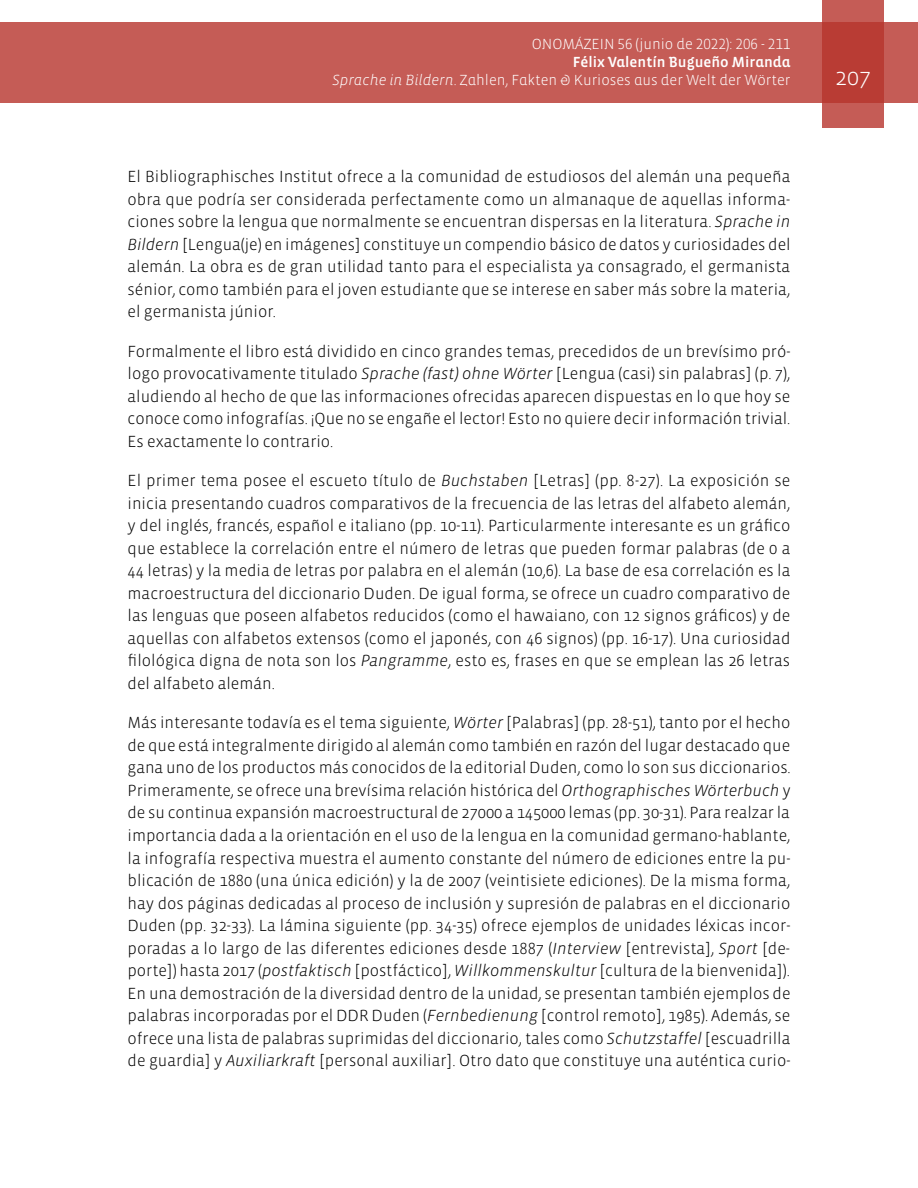
<style>
.page{position:relative;width:918px;height:1188px;background:#fff}
.page>*{position:absolute;margin:0;border:0;box-sizing:border-box;transform-origin:0 0}
.t1{font:300 24px "Vista Sans";color:#fff}
.t2{font:300 16.5px/22.5px "Vista Sans";color:#000;text-align:justify}
.t3{font:300 15px "Vista Sans Alt";color:#fff}
.t4{font:15px "Vista Sans Alt Med";color:#fff}
.s1{font-family:"Vista Sans Alt Light Ita";font-weight:400}
.s2{font-style:italic}
</style>
<div class="page">
<div style="left:0;top:23px;width:918px;height:80px;background:#c55c56"></div>
<svg style="left:822px;top:0;width:62px;height:128px;background:#bd4740"></svg>
<p class="t3" style="left:532px;top:37px;width:260px">ONOMÁZEIN 56 (junio de 2022): 206 - 211</p>
<p class="t4" style="left:573px;top:55px;width:219px">Félix Valentín Bugueño Miranda</p>
<p class="t3" style="left:332px;top:73px;width:460px"><span class="s1">Sprache in Bildern</span>. Zahlen, Fakten &amp; Kurioses aus der Welt der Wörter</p>
<h1 class="t1" style="left:835px;top:65px;width:37px">207</h1>
<p class="t2" style="left:128px;top:166px;width:665px">El Bibliographisches Institut ofrece a la comunidad de estudiosos del alemán una pequeña obra que podría ser considerada perfectamente como un almanaque de aquellas informa&shy;ciones sobre la lengua que normalmente se encuentran dispersas en la literatura. <span class="s2">Sprache in Bildern</span> [Lengua(je) en imágenes] constituye un compendio básico de datos y curiosidades del alemán. La obra es de gran utilidad tanto para el especialista ya consagrado, el germanista sénior, como también para el joven estudiante que se interese en saber más sobre la materia, el germanista júnior.</p>
<p class="t2" style="left:128px;top:340px;width:664px">Formalmente el libro está dividido en cinco grandes temas, precedidos de un brevísimo pró&shy;logo provocativamente titulado <span class="s2">Sprache (fast) ohne Wörter</span> [Lengua (casi) sin palabras] (p. 7), aludiendo al hecho de que las informaciones ofrecidas aparecen dispuestas en lo que hoy se conoce como infografías. ¡Que no se engañe el lector! Esto no quiere decir información trivial.<br>Es exactamente lo contrario.</p>
<p class="t2" style="left:128px;top:470px;width:664px">El primer tema posee el escueto título de <span class="s2">Buchstaben</span> [Letras] (pp. 8-27). La exposición se inicia presentando cuadros comparativos de la frecuencia de las letras del alfabeto alemán, y del inglés, francés, español e italiano (pp. 10-11). Particularmente interesante es un gráfico que establece la correlación entre el número de letras que pueden formar palabras (de 0 a 44 letras) y la media de letras por palabra en el alemán (10,6). La base de esa correlación es la macroestructura del diccionario Duden. De igual forma, se ofrece un cuadro comparativo de las lenguas que poseen alfabetos reducidos (como el hawaiano, con 12 signos gráficos) y de aquellas con alfabetos extensos (como el japonés, con 46 signos) (pp. 16-17). Una curiosidad filológica digna de nota son los <span class="s2">Pangramme</span>, esto es, frases en que se emplean las 26 letras del alfabeto alemán.</p>
<p class="t2" style="left:128px;top:712px;width:665px">Más interesante todavía es el tema siguiente, <span class="s2">Wörter</span> [Palabras] (pp. 28-51), tanto por el hecho de que está integralmente dirigido al alemán como también en razón del lugar destacado que gana uno de los productos más conocidos de la editorial Duden, como lo son sus diccionarios.<br>Primeramente, se ofrece una brevísima relación histórica del <span class="s2">Orthographisches Wörterbuch</span> y de su continua expansión macroestructural de 27000 a 145000 lemas (pp. 30-31). Para realzar la importancia dada a la orientación en el uso de la lengua en la comunidad germano-hablante, la infografía respectiva muestra el aumento constante del número de ediciones entre la pu&shy;blicación de 1880 (una única edición) y la de 2007 (veintisiete ediciones). De la misma forma, hay dos páginas dedicadas al proceso de inclusión y supresión de palabras en el diccionario Duden (pp. 32-33). La lámina siguiente (pp. 34-35) ofrece ejemplos de unidades léxicas incor&shy;poradas a lo largo de las diferentes ediciones desde 1887 (<span class="s2">Interview</span> [entrevista], <span class="s2">Sport</span> [de&shy;porte]) hasta 2017 (<span class="s2">postfaktisch</span> [postfáctico], <span class="s2">Willkommenskultur</span> [cultura de la bienvenida]).<br>En una demostración de la diversidad dentro de la unidad, se presentan también ejemplos de palabras incorporadas por el DDR Duden (<span class="s2">Fernbedienung</span> [control remoto], 1985). Además, se ofrece una lista de palabras suprimidas del diccionario, tales como <span class="s2">Schutzstaffel</span> [escuadrilla de guardia] y <span class="s2">Auxiliarkraft</span> [personal auxiliar]. Otro dato que constituye una auténtica curio-</p>
</div>
